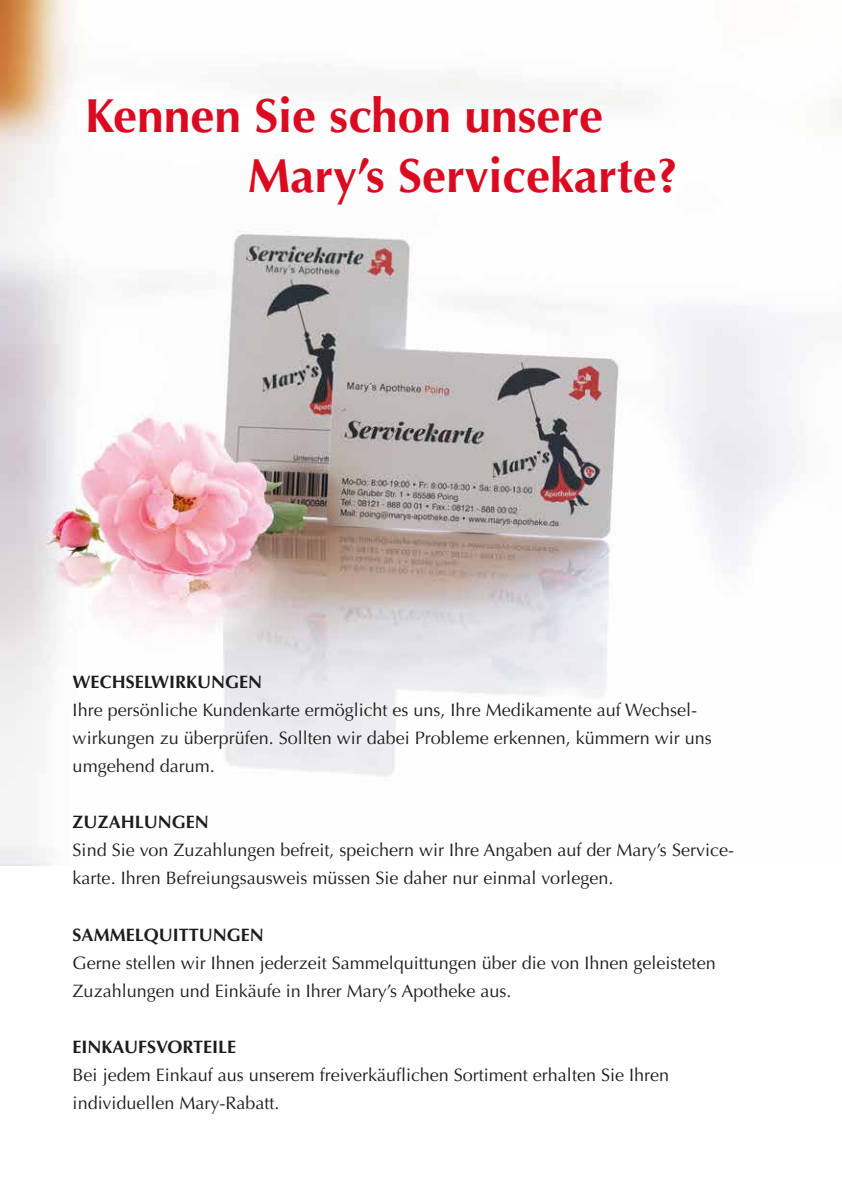
<style>
.page{position:relative;width:842px;height:1191px;background:#fff}
.page>*{position:absolute;margin:0;border:0;box-sizing:border-box;transform-origin:0 0}
.t1{font:700 48px/60px "Optima";color:#da0b21}
.t2{font:18px/28px "Optima";color:#1d1d1b}
.t3{font:700 18px "Optima";color:#1d1d1b}
</style>
<div class="page">
<img style="left:0;top:0;width:842px;height:865px">
<h1 class="t1" style="left:248px;top:86px;width:432px;text-indent:-163px">Kennen Sie schon unsere<br>Mary’s Servicekarte?</h1>
<p class="t3" style="left:73px;top:672px;width:191px">WECHSELWIRKUNGEN</p>
<p class="t2" style="left:73px;top:696px;width:641px">Ihre persönliche Kundenkarte ermöglicht es uns, Ihre Medikamente auf Wechsel&shy;wirkungen zu überprüfen. Sollten wir dabei Probleme erkennen, kümmern wir uns umgehend darum.</p>
<p class="t3" style="left:73px;top:812px;width:138px">ZUZAHLUNGEN</p>
<p class="t2" style="left:73px;top:836px;width:663px">Sind Sie von Zuzahlungen befreit, speichern wir Ihre Angaben auf der Mary’s Service&shy;karte. Ihren Befreiungsausweis müssen Sie daher nur einmal vorlegen.</p>
<p class="t3" style="left:73px;top:924px;width:193px">SAMMELQUITTUNGEN</p>
<p class="t2" style="left:73px;top:948px;width:644px">Gerne stellen wir Ihnen jederzeit Sammelquittungen über die von Ihnen geleisteten<br>Zuzahlungen und Einkäufe in Ihrer Mary’s Apotheke aus.</p>
<p class="t3" style="left:73px;top:1036px;width:165px">EINKAUFSVORTEILE</p>
<p class="t2" style="left:73px;top:1060px;width:598px">Bei jedem Einkauf aus unserem freiverkäuflichen Sortiment erhalten Sie Ihren individuellen Mary-Rabatt.</p>
</div>
